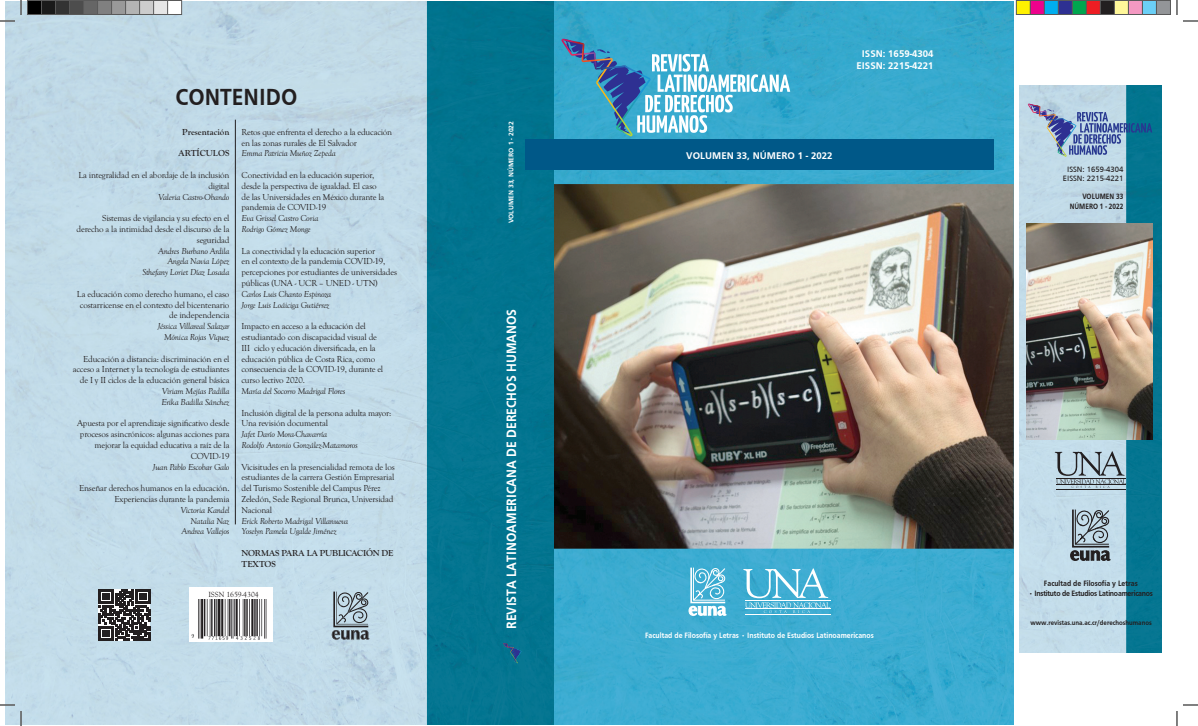
<style>
.page{position:relative;width:1198px;height:726px;background:#fff}
.page>*{position:absolute;margin:0;border:0;box-sizing:border-box;transform-origin:0 0}
.t1{font:700 24px "Frutiger";color:#231f20;scale:.91 1}
.t2{font:700 14px "Frutiger";color:#fff;scale:.9 1}
.t3{font:700 10px/12px "Frutiger";color:#fff;text-align:center}
.t4{font:9px/10.8px "Goudy Old Sty";letter-spacing:-.02em;color:#231f20;text-align:right}
.t5{font:italic 9px/10.8px "Goudy Old Sty";letter-spacing:-.02em;color:#231f20}
.t6{font:700 9px/10.8px "Goudy Old Sty";letter-spacing:-.005em;color:#231f20}
.t7{font:700 8px "Frutiger";color:#fff;scale:.9 1}
.t8{font:700 8px "Frutiger";letter-spacing:-.03em;color:#231f20;scale:.9 1}
.t9{font:8px/9.6px "Frutiger";color:#231f20;text-align:center}
.t10{font:700 8px "Frutiger";color:#231f20;scale:.9 1}
.t11{font:700 8px/9.6px "Frutiger";color:#231f20;text-align:right;scale:.84 1}
.t12{font:7.7px "Goudy Old Sty";color:#231f20}
.t13{font:700 7px "Frutiger";color:#231f20;scale:.9 1}
.t14{font:700 7px "Frutiger";color:#fff}
</style>
<div class="page">
<img style="left:553px;top:1px;width:459px;height:724px">
<img style="left:6px;top:1px;width:547px;height:724px">
<div style="left:189px;top:588px;width:84px;height:54px;background:#fff"></div>
<img style="left:191px;top:599px;width:76px;height:41px">
<svg style="left:99px;top:589px;width:51px;height:52px"></svg>
<hr style="left:235px;top:120px;width:1px;height:404px;background:#231f20">
<svg style="left:332px;top:592px;width:37px;height:48px;background:#8c9ba4"></svg>
<svg style="left:503px;top:643px;width:19px;height:20px"></svg>
<img style="left:1019px;top:85px;width:142px;height:567px">
<svg style="left:1027px;top:104px;width:124px;height:53px;background:#7a9fc0"></svg>
<svg style="left:561px;top:39px;width:229px;height:97px;background:#56acce"></svg>
<svg style="left:743px;top:568px;width:87px;height:45px;background:#69bedb"></svg>
<hr style="left:745px;top:609px;width:84px;height:1px;background:#fff">
<hr style="left:745px;top:601px;width:84px;height:1px;background:#fff">
<hr style="left:745px;top:614px;width:84px;height:1px;background:#fff">
<svg style="left:688px;top:568px;width:38px;height:47px"></svg>
<svg style="left:1054px;top:451px;width:71px;height:37px;background:#a0b3be"></svg>
<hr style="left:1055px;top:485px;width:70px;height:1px;background:#231f20">
<hr style="left:1055px;top:478px;width:70px;height:1px;background:#231f20">
<hr style="left:1055px;top:489px;width:70px;height:1px;background:#231f20">
<svg style="left:1070px;top:510px;width:39px;height:50px;background:#83919a"></svg>
<div style="left:525px;top:140px;width:468px;height:30px;background:#005888"></div>
<img style="left:1026px;top:223px;width:125px;height:217px">
<svg style="left:0;top:0;width:22px;height:22px"></svg>
<svg style="left:0;top:704px;width:22px;height:22px"></svg>
<svg style="left:1176px;top:0;width:21px;height:22px"></svg>
<svg style="left:1176px;top:704px;width:21px;height:22px"></svg>
<div style="left:28px;top:0;width:13px;height:14px;background:#000"></div>
<div style="left:27px;top:0;width:15px;height:15px;border:1px solid #595959"></div>
<div style="left:42px;top:0;width:14px;height:14px;background:#1a1a1a"></div>
<div style="left:41px;top:0;width:15px;height:15px;border:1px solid #595959"></div>
<div style="left:56px;top:0;width:14px;height:14px;background:#333"></div>
<div style="left:55px;top:0;width:15px;height:15px;border:1px solid #595959"></div>
<div style="left:70px;top:0;width:14px;height:14px;background:#4d4d4d"></div>
<div style="left:69px;top:0;width:15px;height:15px;border:1px solid #595959"></div>
<div style="left:84px;top:0;width:13px;height:14px;background:#666"></div>
<div style="left:83px;top:0;width:15px;height:15px;border:1px solid #595959"></div>
<div style="left:98px;top:0;width:14px;height:14px;background:#808080"></div>
<div style="left:97px;top:0;width:15px;height:15px;border:1px solid #595959"></div>
<div style="left:112px;top:0;width:13px;height:14px;background:#999"></div>
<div style="left:111px;top:0;width:15px;height:15px;border:1px solid #595959"></div>
<div style="left:126px;top:0;width:14px;height:14px;background:#b3b3b3"></div>
<div style="left:125px;top:0;width:15px;height:15px;border:1px solid #595959"></div>
<div style="left:140px;top:0;width:14px;height:14px;background:#ccc"></div>
<div style="left:139px;top:0;width:15px;height:15px;border:1px solid #595959"></div>
<div style="left:154px;top:0;width:13px;height:14px;background:#e6e6e6"></div>
<div style="left:153px;top:0;width:15px;height:15px;border:1px solid #595959"></div>
<div style="left:168px;top:0;width:14px;height:14px;background:#fff"></div>
<div style="left:167px;top:0;width:15px;height:15px;border:1px solid #595959"></div>
<div style="left:1016px;top:0;width:14px;height:14px;background:#fff101"></div>
<div style="left:1015px;top:0;width:15px;height:15px;border:1px solid #595959"></div>
<div style="left:1030px;top:0;width:14px;height:14px;background:#ed028c"></div>
<div style="left:1029px;top:0;width:15px;height:15px;border:1px solid #595959"></div>
<div style="left:1044px;top:0;width:14px;height:14px;background:#00aeef"></div>
<div style="left:1043px;top:0;width:15px;height:15px;border:1px solid #595959"></div>
<div style="left:1058px;top:0;width:14px;height:14px;background:#2e3092"></div>
<div style="left:1057px;top:0;width:15px;height:15px;border:1px solid #595959"></div>
<div style="left:1072px;top:0;width:14px;height:14px;background:#00a54f"></div>
<div style="left:1071px;top:0;width:15px;height:15px;border:1px solid #595959"></div>
<div style="left:1086px;top:0;width:14px;height:14px;background:#ee1d23"></div>
<div style="left:1085px;top:0;width:15px;height:15px;border:1px solid #595959"></div>
<div style="left:1100px;top:0;width:14px;height:14px;background:#231f20"></div>
<div style="left:1099px;top:0;width:15px;height:15px;border:1px solid #595959"></div>
<div style="left:1114px;top:0;width:14px;height:14px;background:#fff79a"></div>
<div style="left:1113px;top:0;width:15px;height:15px;border:1px solid #595959"></div>
<div style="left:1128px;top:0;width:14px;height:14px;background:#f499c2"></div>
<div style="left:1127px;top:0;width:15px;height:15px;border:1px solid #595959"></div>
<div style="left:1142px;top:0;width:14px;height:14px;background:#6bcff6"></div>
<div style="left:1141px;top:0;width:15px;height:15px;border:1px solid #595959"></div>
<div style="left:1156px;top:0;width:14px;height:14px;background:#939598"></div>
<div style="left:1155px;top:0;width:15px;height:15px;border:1px solid #595959"></div>
<h1 class="t1" style="left:175px;top:83px;width:135px">CONTENIDO</h1>
<p class="t6" style="left:182px;top:126px;width:49px">Presentación</p>
<p class="t6" style="left:178px;top:148px;width:52px">ARTÍCULOS</p>
<p class="t4" style="left:78px;top:170px;width:153px">La integralidad en el abordaje de la inclusión digital</p>
<p class="t5" style="left:158px;top:191px;width:73px">Valeria Castro-Obando</p>
<p class="t4" style="left:77px;top:213px;width:154px">Sistemas de vigilancia y su efecto en el derecho a la intimidad desde el discurso de la seguridad</p>
<p class="t5" style="left:142px;top:245px;width:89px;text-align:right">Andres Burbano Ardila<br>Angela Navia López<br>Sthefany Loriet Díaz Losada</p>
<p class="t4" style="left:77px;top:289px;width:154px">La educación como derecho humano, el caso costarricense en el contexto del bicentenario de independencia</p>
<p class="t5" style="left:158px;top:321px;width:73px;text-align:right">Jéssica Villareal Salazar<br>Mónica Rojas Víquez</p>
<p class="t4" style="left:73px;top:353px;width:158px">Educación a distancia: discriminación en el acceso a Internet y la tecnología de estudiantes de I y II ciclos de la educación general básica</p>
<p class="t5" style="left:161px;top:386px;width:70px">Viriam Mejías Padilla<br>Erika Badilla Sánchez</p>
<p class="t4" style="left:77px;top:418px;width:154px">Apuesta por el aprendizaje significativo desde procesos asincrónicos: algunas acciones para mejorar la equidad educativa a raíz de la COVID-19</p>
<p class="t5" style="left:153px;top:461px;width:78px">Juan Pablo Escobar Galo</p>
<p class="t4" style="left:79px;top:483px;width:152px">Enseñar derechos humanos en la educación.<br>Experiencias durante la pandemia</p>
<p class="t5" style="left:180px;top:505px;width:50px;text-align:right">Victoria Kandel<br>Natalia Naz<br>Andrea Vallejos</p>
<p class="t4" style="left:241px;top:127px;width:152px;text-align:left">Retos que enfrenta el derecho a la educación en las zonas rurales de El Salvador</p>
<p class="t5" style="left:241px;top:148px;width:96px">Emma Patricia Muñoz Zepeda</p>
<p class="t4" style="left:241px;top:170px;width:144px;text-align:left">Conectividad en la educación superior, desde la perspectiva de igualdad. El caso de las Universidades en México durante la pandemia de COVID-19</p>
<p class="t5" style="left:241px;top:213px;width:78px">Eva Grissel Castro Coria<br>Rodrigo Gómez Monge</p>
<p class="t4" style="left:241px;top:245px;width:157px;text-align:left">La conectividad y la educación superior<br>en el contexto de la pandemia COVID-19, percepciones por estudiantes de universidades públicas (UNA - UCR – UNED - UTN)</p>
<p class="t5" style="left:241px;top:289px;width:91px">Carlos Luis Chanto Espinoza<br>Jorge Luis Loáiciga Gutiérrez</p>
<p class="t4" style="left:241px;top:321px;width:143px;text-align:left">Impacto en acceso a la educación del estudiantado con discapacidad visual de III ciclo y educación diversificada, en la educación pública de Costa Rica, como consecuencia de la COVID-19, durante el curso lectivo 2020.</p>
<p class="t5" style="left:241px;top:386px;width:105px">María del Socorro Madrigal Flores</p>
<p class="t4" style="left:241px;top:407px;width:151px;text-align:left">Inclusión digital de la persona adulta mayor:<br>Una revisión documental</p>
<p class="t5" style="left:241px;top:429px;width:118px">Jafet Darío Mora-Chavarría<br>Rodolfo Antonio González-Matamoros</p>
<p class="t4" style="left:241px;top:461px;width:155px;text-align:left">Vicisitudes en la presencialidad remota de los estudiantes de la carrera Gestión Empresarial del Turismo Sostenible del Campus Pérez Zeledón, Sede Regional Brunca, Universidad Nacional</p>
<p class="t5" style="left:241px;top:515px;width:108px">Erick Roberto Madrigal Villanueva<br>Yoselyn Pamela Ugalde Jiménez</p>
<p class="t6" style="left:241px;top:548px;width:153px">NORMAS PARA LA PUBLICACIÓN DE<br>TEXTOS</p>
<p class="t12" style="left:208px;top:590px;width:52px">ISSN 1659-4304</p>
<p class="t14" style="left:507px;top:223px;width:104px;rotate:-90deg">VOLUMEN 33, NÚMERO 1 - 2022</p>
<h2 class="t2" style="left:503px;top:629px;width:357px;rotate:-90deg">REVISTA LATINOAMERICANA DE DERECHOS HUMANOS</h2>
<p class="t3" style="left:856px;top:47px;width:79px">ISSN: 1659-4304<br>EISSN: 2215-4221</p>
<p class="t3" style="left:686px;top:149px;width:148px">VOLUMEN 33, NÚMERO 1 - 2022</p>
<p class="t9" style="left:1062px;top:164px;width:62px">ISSN: 1659-4304<br>EISSN: 2215-4221</p>
<p class="t11" style="left:1069px;top:191px;width:65px">VOLUMEN 33<br>NÚMERO 1 - 2022</p>
<p class="t7" style="left:645px;top:630px;width:255px">Facultad de Filosofía y Letras • Instituto de Estudios Latinoamericanos</p>
<p class="t10" style="left:1043px;top:579px;width:106px">Facultad de Filosofía y Letras</p>
<p class="t8" style="left:1028px;top:589px;width:140px">• Instituto de Estudios Latinoamericanos</p>
<p class="t13" style="left:1030px;top:618px;width:136px">www.revistas.una.ac.cr/derechoshumanos</p>
</div>
